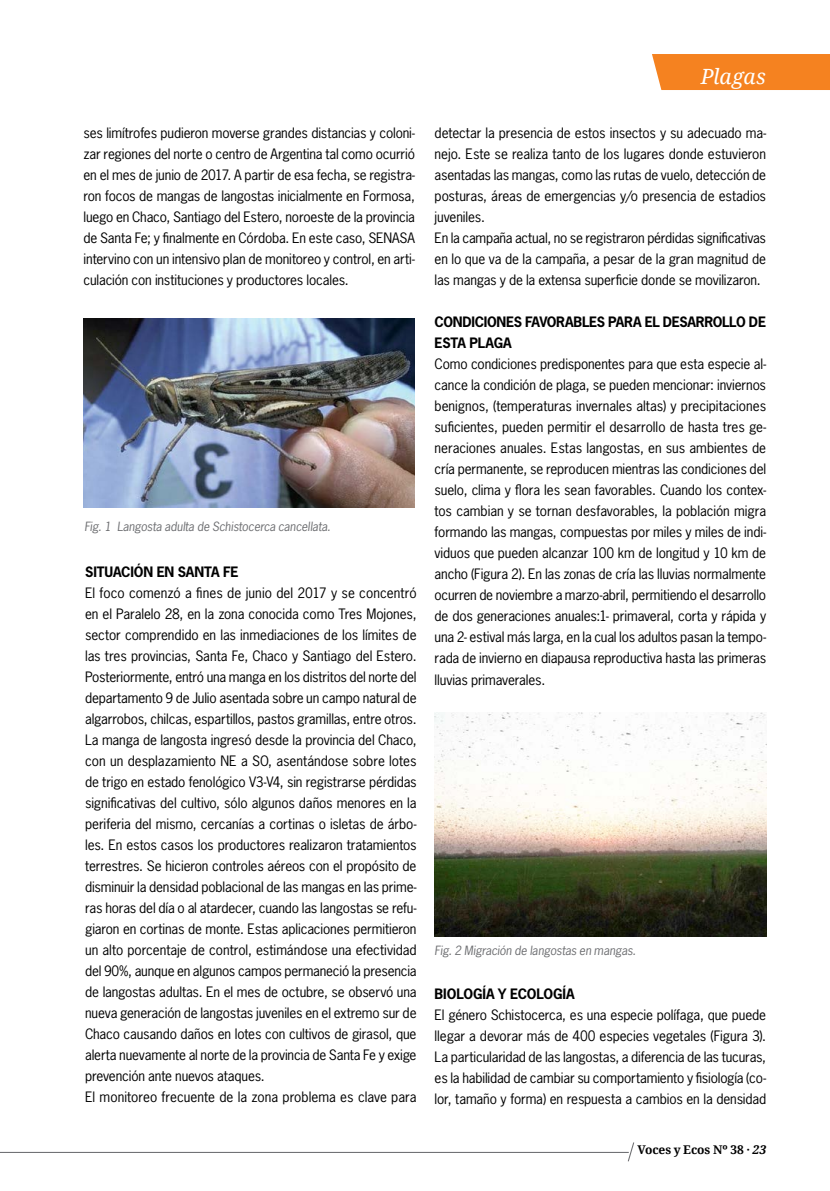
<style>
.page{position:relative;width:830px;height:1191px;background:#fff}
.page>*{position:absolute;margin:0;border:0;box-sizing:border-box;transform-origin:0 0}
.t1{font:italic 21px "Droid Serif";letter-spacing:.005em;color:#fff}
.t2{font:13.5px/21px "News Gothic Std";letter-spacing:-.01em;color:#000;text-align:justify}
.t3{font:700 13.5px/21px "News Gothic Std";letter-spacing:-.02em;color:#000}
.t4{font:italic 12px "News Gothic Std";letter-spacing:-.015em;color:#6d6e71}
.t5{font:700 12px "Droid Serif";letter-spacing:-.005em;color:#000}
.s1{font-style:italic}
</style>
<div class="page">
<hr style="left:0;top:1151px;width:628px;height:2px;background:#6d6e71">
<svg style="left:626px;top:1142px;width:8px;height:20px"></svg>
<img style="left:83px;top:319px;width:332px;height:189px">
<div style="left:652px;top:54px;width:177px;height:36px;background:#f58220"></div>
<img style="left:434px;top:712px;width:331px;height:225px">
<h1 class="t1" style="left:700px;top:64px;width:67px">Plagas</h1>
<p class="t2" style="left:83px;top:122px;width:333px">ses limítrofes pudieron moverse grandes distancias y coloni&shy;zar regiones del norte o centro de Argentina tal como ocurrió en el mes de junio de 2017. A partir de esa fecha, se registra&shy;ron focos de mangas de langostas inicialmente en Formosa, luego en Chaco, Santiago del Estero, noroeste de la provincia de Santa Fe; y finalmente en Córdoba. En este caso, SENASA intervino con un intensivo plan de monitoreo y control, en arti&shy;culación con instituciones y productores locales.</p>
<p class="t2" style="left:434px;top:122px;width:333px;text-align:left">detectar la presencia de estos insectos y su adecuado ma&shy;nejo. Este se realiza tanto de los lugares donde estuvieron asentadas las mangas, como las rutas de vuelo, detección de posturas, áreas de emergencias y/o presencia de estadios juveniles.<br>En la campaña actual, no se registraron pérdidas significativas en lo que va de la campaña, a pesar de la gran magnitud de las mangas y de la extensa superficie donde se movilizaron.</p>
<p class="t3" style="left:434px;top:311px;width:333px">CONDICIONES FAVORABLES PARA EL DESARROLLO DE<br>ESTA PLAGA</p>
<p class="t2" style="left:434px;top:353px;width:333px">Como condiciones predisponentes para que esta especie al&shy;cance la condición de plaga, se pueden mencionar: inviernos benignos, (temperaturas invernales altas) y precipitaciones suficientes, pueden permitir el desarrollo de hasta tres ge&shy;neraciones anuales. Estas langostas, en sus ambientes de cría permanente, se reproducen mientras las condiciones del suelo, clima y flora les sean favorables. Cuando los contex&shy;tos cambian y se tornan desfavorables, la población migra formando las mangas, compuestas por miles y miles de indi&shy;viduos que pueden alcanzar 100 km de longitud y 10 km de ancho (Figura 2). En las zonas de cría las lluvias normalmente ocurren de noviembre a marzo-abril, permitiendo el desarrollo de dos generaciones anuales:1- primaveral, corta y rápida y una 2- estival más larga, en la cual los adultos pasan la tempo&shy;rada de invierno en diapausa reproductiva hasta las primeras lluvias primaverales.</p>
<p class="t4" style="left:84px;top:518px;width:247px">Fig. 1 Langosta adulta de Schistocerca cancellata.</p>
<p class="t3" style="left:85px;top:561px;width:155px">SITUACIÓN EN SANTA FE</p>
<p class="t2" style="left:85px;top:582px;width:333px;text-align:left">El foco comenzó a fines de junio del 2017 y se concentró en el Paralelo 28, en la zona conocida como Tres Mojones, sector comprendido en las inmediaciones de los límites de las tres provincias, Santa Fe, Chaco y Santiago del Estero.<br>Posteriormente, entró una manga en los distritos del norte del departamento 9 de Julio asentada sobre un campo natural de algarrobos, chilcas, espartillos, pastos gramillas, entre otros.<br>La manga de langosta ingresó desde la provincia del Chaco, con un desplazamiento NE a SO, asentándose sobre lotes de trigo en estado fenológico V3-V4, sin registrarse pérdidas significativas del cultivo, sólo algunos daños menores en la periferia del mismo, cercanías a cortinas o isletas de árbo&shy;les. En estos casos los productores realizaron tratamientos terrestres. Se hicieron controles aéreos con el propósito de disminuir la densidad poblacional de las mangas en las prime&shy;ras horas del día o al atardecer, cuando las langostas se refu&shy;giaron en cortinas de monte. Estas aplicaciones permitieron un alto porcentaje de control, estimándose una efectividad del 90%, aunque en algunos campos permaneció la presencia de langostas adultas. En el mes de octubre, se observó una nueva generación de langostas juveniles en el extremo sur de Chaco causando daños en lotes con cultivos de girasol, que alerta nuevamente al norte de la provincia de Santa Fe y exige prevención ante nuevos ataques.<br>El monitoreo frecuente de la zona problema es clave para</p>
<p class="t4" style="left:434px;top:942px;width:203px">Fig. 2 Migración de langostas en mangas.</p>
<p class="t3" style="left:434px;top:983px;width:141px">BIOLOGÍA Y ECOLOGÍA</p>
<p class="t2" style="left:434px;top:1004px;width:333px">El género Schistocerca, es una especie polífaga, que puede llegar a devorar más de 400 especies vegetales (Figura 3).<br>La particularidad de las langostas, a diferencia de las tucuras, es la habilidad de cambiar su comportamiento y fisiología (co&shy;lor, tamaño y forma) en respuesta a cambios en la densidad</p>
<p class="t5" style="left:637px;top:1142px;width:130px">Voces y Ecos Nº 38 · <span class="s1">23</span></p>
</div>
